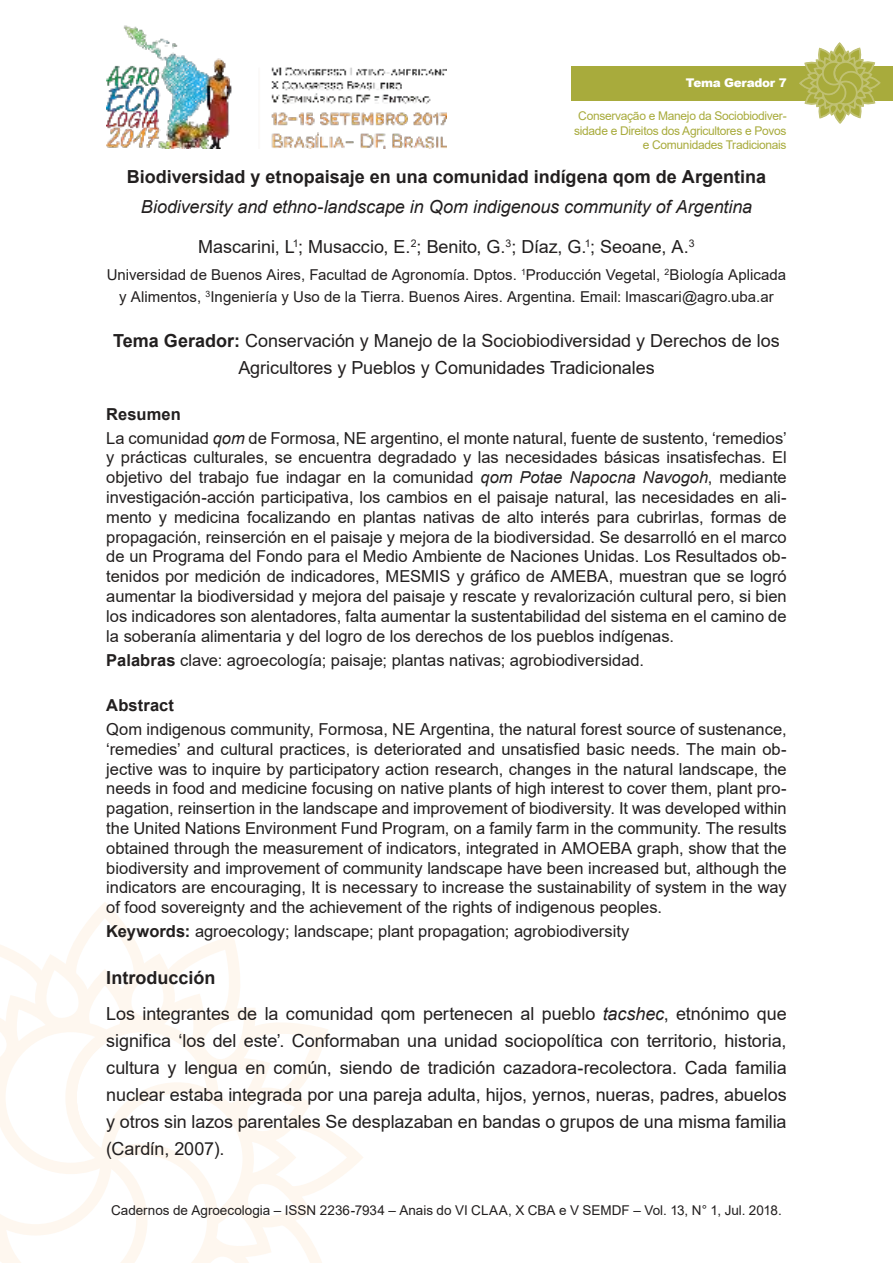
<style>
.page{position:relative;width:893px;height:1263px;background:#fff}
.page>*{position:absolute;margin:0;border:0;box-sizing:border-box;transform-origin:0 0}
.t1{font:18px/27px "Arial";letter-spacing:-.005em;color:#221f1f;text-align:center}
.t2{font:italic 18px/39.6px "Arial";letter-spacing:-.005em;color:#221f1f;text-align:center}
.t3{font:700 18px "Arial";color:#221f1f}
.t4{font:16.5px/19.8px "Arial";color:#221f1f;text-align:justify}
.t5{font:700 16.5px "Arial";letter-spacing:.01em;color:#221f1f}
.t6{font:15px/22.5px "Arial";letter-spacing:.005em;color:#221f1f;text-align:center}
.t7{font:13.5px "Arial";color:#221f1f}
.t8{font:12px/14.4px "Arial";letter-spacing:-.025em;color:#a8ab3c;text-align:right}
.t9{font:900 12px "Arial";letter-spacing:-.025em;color:#fff}
.s1{font-style:normal}
.s2{font-weight:700}
.s3{font-style:italic}
</style>
<div class="page">
<img style="left:106px;top:25px;width:340px;height:124px">
<svg style="left:0;top:910px;width:363px;height:353px"></svg>
<div style="left:571px;top:66px;width:322px;height:34px;background:#a8ab3c"></div>
<svg style="left:798px;top:43px;width:83px;height:81px"></svg>
<p class="t9" style="left:686px;top:76px;width:102px">Tema Gerador 7</p>
<p class="t8" style="left:574px;top:110px;width:214px">Conservação e Manejo da Sociobiodiver&shy;sidade e Direitos dos Agricultores e Povos e Comunidades Tradicionais</p>
<p class="t3" style="left:127px;top:170px;width:641px">Biodiversidad y etnopaisaje en una comunidad indígena qom de Argentina</p>
<p class="t2" style="left:141px;top:189px;width:613px">Biodiversity and ethno-landscape in Qom indigenous community of Argentina<br><span class="s1">Mascarini, L</span><sup>1</sup><span class="s1">; Musaccio, E.</span><sup>2</sup><span class="s1">; Benito, G.</span><sup>3</sup><span class="s1">; Díaz, G.</span><sup>1</sup><span class="s1">; Seoane, A.</span><sup>3</sup></p>
<p class="t6" style="left:107px;top:264px;width:681px">Universidad de Buenos Aires, Facultad de Agronomía. Dptos. <sup>1</sup>Producción Vegetal, <sup>2</sup>Biología Aplicada y Alimentos, <sup>3</sup>Ingeniería y Uso de la Tierra. Buenos Aires. Argentina. Email: lmascari@agro.uba.ar</p>
<p class="t1" style="left:113px;top:329px;width:668px"><span class="s2">Tema Gerador:</span> Conservación y Manejo de la Sociobiodiversidad y Derechos de los<br>Agricultores y Pueblos y Comunidades Tradicionales</p>
<p class="t4" style="left:106px;top:403px;width:682px;line-height:24px"><span class="s2">Resumen<br></span>La comunidad <span class="s3">qom</span> de Formosa, NE argentino, el monte natural, fuente de sustento, ‘remedios’</p>
<p class="t4" style="left:106px;top:449px;width:682px">y prácticas culturales, se encuentra degradado y las necesidades básicas insatisfechas. El objetivo del trabajo fue indagar en la comunidad <span class="s3">qom Potae Napocna Navogoh</span>, mediante investigación-acción participativa, los cambios en el paisaje natural, las necesidades en ali&shy;mento y medicina focalizando en plantas nativas de alto interés para cubrirlas, formas de propagación, reinserción en el paisaje y mejora de la biodiversidad. Se desarrolló en el marco de un Programa del Fondo para el Medio Ambiente de Naciones Unidas. Los Resultados ob&shy;tenidos por medición de indicadores, MESMIS y gráfico de AMEBA, muestran que se logró aumentar la biodiversidad y mejora del paisaje y rescate y revalorización cultural pero, si bien los indicadores son alentadores, falta aumentar la sustentabilidad del sistema en el camino de la soberanía alimentaria y del logro de los derechos de los pueblos indígenas.</p>
<p class="t4" style="left:106px;top:651px;width:539px"><span class="s2">Palabras</span> clave: agroecología; paisaje; plantas nativas; agrobiodiversidad.</p>
<p class="t5" style="left:106px;top:699px;width:69px">Abstract</p>
<p class="t4" style="left:106px;top:721px;width:682px">Qom indigenous community, Formosa, NE Argentina, the natural forest source of sustenance, ‘remedies’ and cultural practices, is deteriorated and unsatisfied basic needs. The main ob&shy;jective was to inquire by participatory action research, changes in the natural landscape, the needs in food and medicine focusing on native plants of high interest to cover them, plant pro&shy;pagation, reinsertion in the landscape and improvement of biodiversity. It was developed within the United Nations Environment Fund Program, on a family farm in the community. The results obtained through the measurement of indicators, integrated in AMOEBA graph, show that the biodiversity and improvement of community landscape have been increased but, although the indicators are encouraging, It is necessary to increase the sustainability of system in the way of food sovereignty and the achievement of the rights of indigenous peoples.</p>
<p class="t4" style="left:106px;top:923px;width:525px"><span class="s2">Keywords:</span> agroecology; landscape; plant propagation; agrobiodiversity</p>
<p class="t1" style="left:106px;top:962px;width:682px;line-height:35.5px;text-align:left"><span class="s2">Introducción<br></span>Los integrantes de la comunidad qom pertenecen al pueblo <span class="s3">tacshec</span>, etnónimo que</p>
<p class="t1" style="left:106px;top:1029px;width:682px;text-align:justify">significa ‘los del este’. Conformaban una unidad sociopolítica con territorio, historia, cultura y lengua en común, siendo de tradición cazadora-recolectora. Cada familia nuclear estaba integrada por una pareja adulta, hijos, yernos, nueras, padres, abuelos y otros sin lazos parentales Se desplazaban en bandas o grupos de una misma familia (Cardín, 2007).</p>
<p class="t7" style="left:111px;top:1205px;width:672px">Cadernos de Agroecologia – ISSN 2236-7934 – Anais do VI CLAA, X CBA e V SEMDF – Vol. 13, N° 1, Jul. 2018.</p>
</div>
